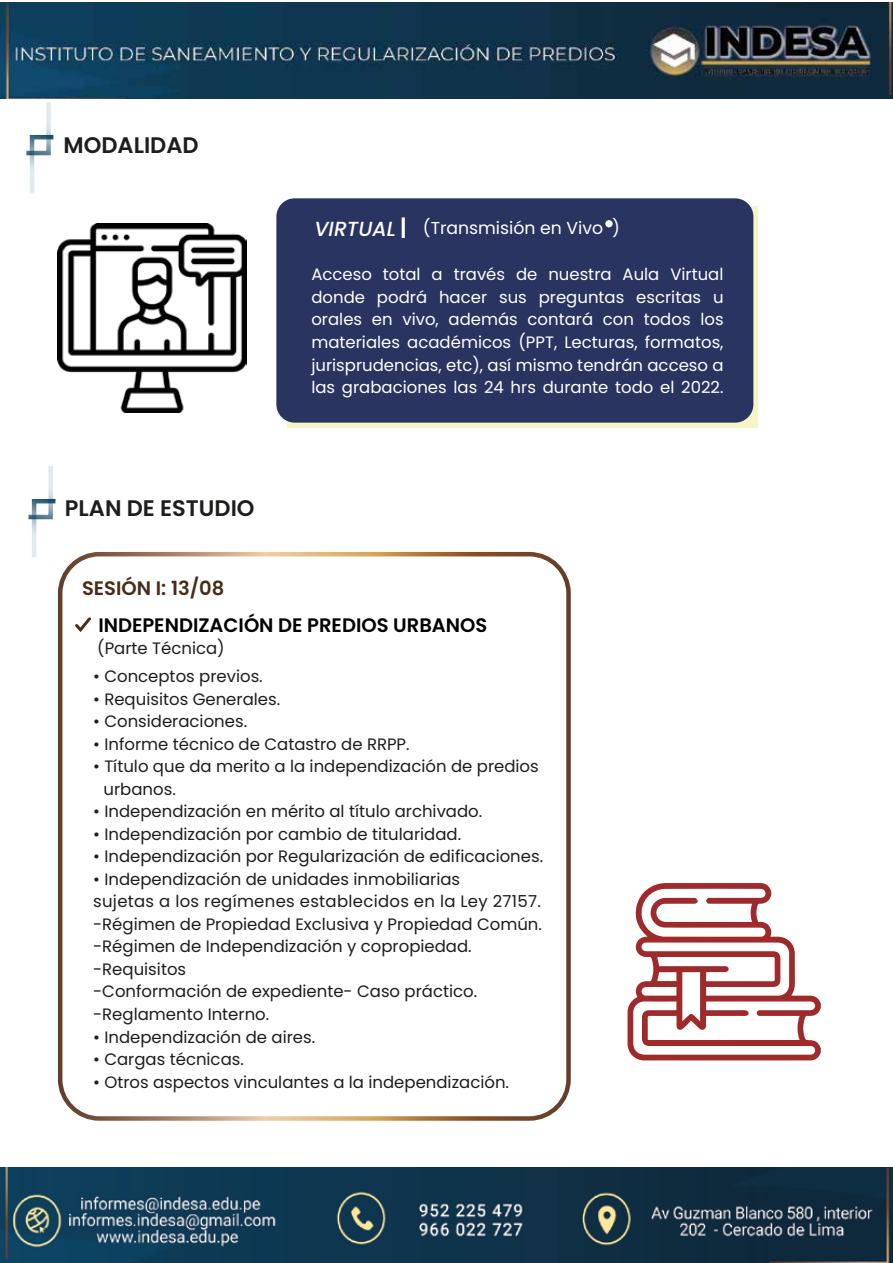
<style>
.page{position:relative;width:893px;height:1263px;background:#fff}
.page>*{position:absolute;margin:0;border:0;box-sizing:border-box;transform-origin:0 0}
.t1{font:600 22.5px "Poppins";color:#1d1d1b}
.t2{font:italic 500 20.4px "Poppins";color:#fff}
.t3{font:600 19.5px "Poppins";color:#000}
.t4{font:600 19.5px "Poppins";color:#452d17}
.t5{font:17.25px "Poppins";color:#fff}
.t6{font:16.5px/22.5px "Poppins";color:#1d1d1b}
.t7{font:16.5px/22.5px "Poppins";color:#fff;text-align:justify}
</style>
<div class="page">
<svg style="left:627px;top:883px;width:194px;height:177px"></svg>
<img style="left:0;top:2px;width:893px;height:97px">
<img style="left:0;top:1167px;width:893px;height:96px">
<img style="left:58px;top:223px;width:189px;height:190px">
<div style="left:287px;top:206px;width:471px;height:221px;background:#f7f5c6"></div>
<div style="left:276px;top:198px;width:477px;height:225px;background:#293461;border-radius:18px"></div>
<div style="left:605px;top:220px;width:8px;height:7px;background:#fff;border-radius:50%"></div>
<hr style="left:402px;top:217px;width:3px;height:21px;background:#fff">
<div style="left:58px;top:552px;width:513px;height:569px;border:4px solid #fff;border-radius:39px"></div>
<svg style="left:75px;top:617px;width:16px;height:15px"></svg>
<svg style="left:26px;top:102px;width:28px;height:91px"></svg>
<svg style="left:28px;top:466px;width:28px;height:91px"></svg>
<h1 class="t1" style="left:64px;top:132px;width:137px">MODALIDAD</h1>
<h1 class="t1" style="left:65px;top:495px;width:191px">PLAN DE ESTUDIO</h1>
<p class="t2" style="left:314px;top:217px;width:83px">VIRTUAL</p>
<p class="t5" style="left:423px;top:218px;width:199px">(Transmisión en Vivo )</p>
<p class="t7" style="left:311px;top:263px;width:414px">Acceso total a través de nuestra Aula Virtual donde podrá hacer sus preguntas escritas u orales en vivo, además contará con todos los materiales académicos (PPT, Lecturas, formatos, jurisprudencias, etc), así mismo tendrán acceso a las grabaciones las 24 hrs durante todo el 2022.</p>
<p class="t4" style="left:82px;top:577px;width:144px">SESIÓN I: 13/08</p>
<p class="t3" style="left:98px;top:614px;width:391px">INDEPENDIZACIÓN DE PREDIOS URBANOS</p>
<p class="t6" style="left:93px;top:665px;width:171px">• Conceptos previos.</p>
<p class="t6" style="left:93px;top:688px;width:189px">• Requisitos Generales.</p>
<p class="t6" style="left:93px;top:710px;width:155px">• Consideraciones.</p>
<p class="t6" style="left:93px;top:733px;width:318px">• Informe técnico de Catastro de RRPP.</p>
<p class="t6" style="left:104px;top:755px;width:437px;text-indent:-10px">• Título que da merito a la independización de predios urbanos.</p>
<p class="t6" style="left:93px;top:800px;width:391px">• Independización en mérito al título archivado.</p>
<p class="t6" style="left:93px;top:823px;width:370px">• Independización por cambio de titularidad.</p>
<p class="t6" style="left:93px;top:845px;width:451px">• Independización por Regularización de edificaciones.</p>
<p class="t6" style="left:93px;top:868px;width:450px">• Independización de unidades inmobiliarias<br>sujetas a los regímenes establecidos en la Ley 27157. -Régimen de Propiedad Exclusiva y Propiedad Común. -Régimen de Independización y copropiedad. -Requisitos<br>-Conformación de expediente- Caso práctico. -Reglamento Interno.</p>
<p class="t6" style="left:93px;top:1025px;width:224px">• Independización de aires.</p>
<p class="t6" style="left:93px;top:1048px;width:152px">• Cargas técnicas.</p>
<p class="t6" style="left:93px;top:1070px;width:417px">• Otros aspectos vinculantes a la independización.</p>
<p class="t6" style="left:97px;top:637px;width:129px">(Parte Técnica)</p>
</div>
